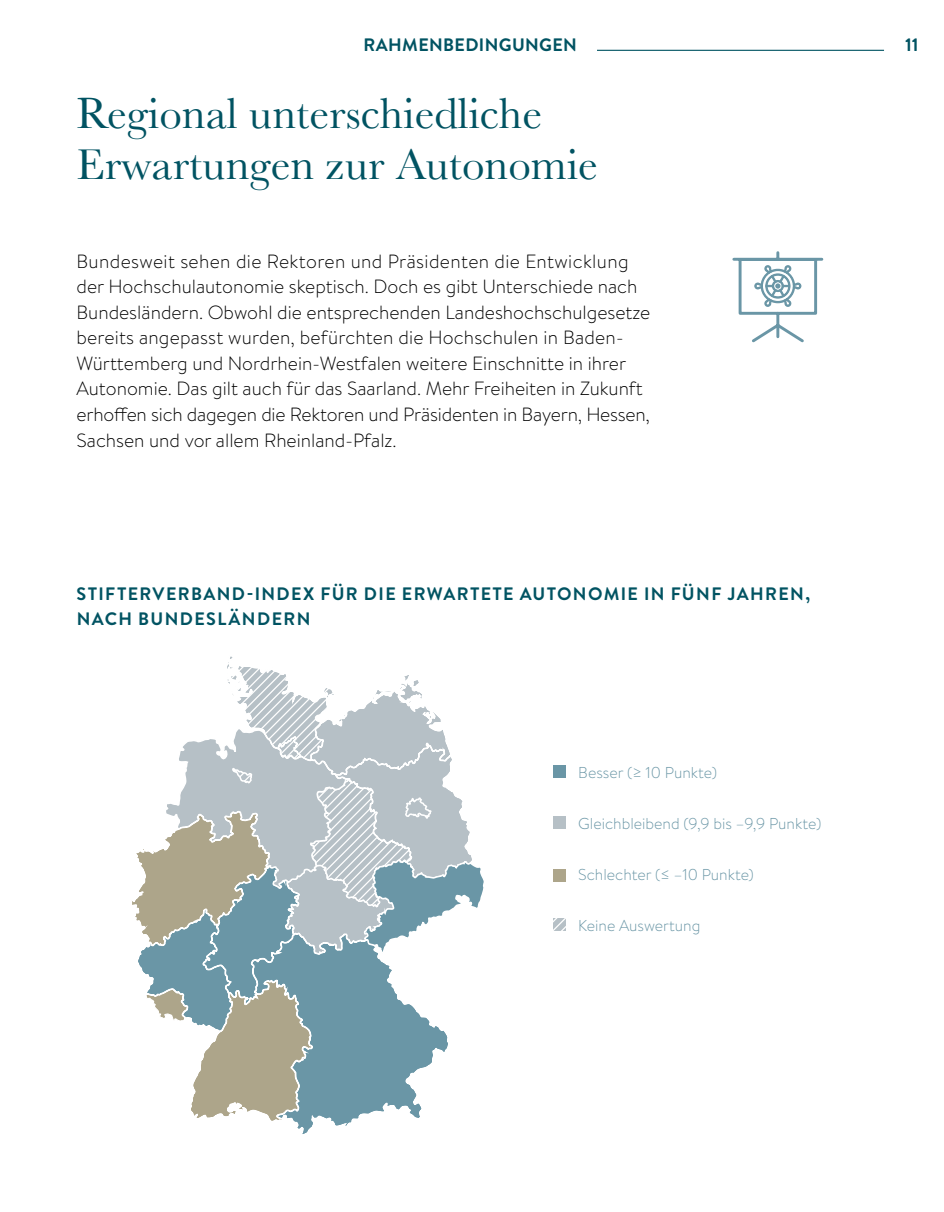
<style>
.page{position:relative;width:944px;height:1212px;background:#fff}
.page>*{position:absolute;margin:0;border:0;box-sizing:border-box;transform-origin:0 0}
.t1{font:45px/51.1px "Baskerville";color:#015362}
.t2{font:300 19.12px/25.4px "Brandon Text";color:#000}
.t3{font:700 18px "Brandon Text";letter-spacing:.07em;color:#015362}
.t4{font:700 18px "Brandon Text";letter-spacing:.02em;color:#015362}
.t5{font:300 15.75px "Brandon Text";color:#6a96a6}
</style>
<div class="page">
<hr style="left:597px;top:50px;width:287px;height:1px;background:#015362">
<svg style="left:132px;top:656px;width:352px;height:478px"></svg>
<div style="left:553px;top:816px;width:13px;height:13px;background:#b6c0c6"></div>
<svg style="left:553px;top:918px;width:13px;height:13px"></svg>
<svg style="left:732px;top:251px;width:92px;height:92px"></svg>
<div style="left:553px;top:765px;width:13px;height:13px;background:#6a96a6"></div>
<div style="left:553px;top:869px;width:13px;height:13px;background:#ada58a"></div>
<p class="t4" style="left:364px;top:32px;width:215px">RAHMENBEDINGUNGEN</p>
<p class="t3" style="left:905px;top:32px;width:15px">11</p>
<h1 class="t1" style="left:77px;top:87px;width:523px">Regional unterschiedliche<br>Erwartungen zur Autonomie</h1>
<p class="t2" style="left:77px;top:248px;width:575px">Bundesweit sehen die Rektoren und Präsidenten die Entwicklung der Hochschulautonomie skeptisch. Doch es gibt Unterschiede nach Bundesländern. Obwohl die entsprechenden Landeshochschulgesetze bereits angepasst wurden, befürchten die Hochschulen in Baden-- Württemberg und Nordrhein-Westfalen weitere Einschnitte in ihrer Autonomie. Das gilt auch für das Saarland. Mehr Freiheiten in Zukunft erhoffen sich dagegen die Rektoren und Präsidenten in Bayern, Hessen, Sachsen und vor allem Rheinland-Pfalz.</p>
<p class="t3" style="left:77px;top:581px;width:299px">STIFTERVERBAND-INDEX FÜR DIE</p>
<p class="t3" style="left:402px;top:581px;width:410px">ERWARTETE AUTONOMIE I N FÜNF JAHREN,</p>
<p class="t3" style="left:77px;top:606px;width:116px">NACH BUNDES</p>
<p class="t3" style="left:217px;top:606px;width:94px">LÄNDERN</p>
<p class="t5" style="left:578px;top:762px;width:140px">Besser (≥ 10 Punkte)</p>
<p class="t5" style="left:578px;top:813px;width:245px">Gleichbleibend (9,9 bis –9,9 Punkte)</p>
<p class="t5" style="left:578px;top:864px;width:177px">Schlechter (≤ –10 Punkte)</p>
<p class="t5" style="left:578px;top:915px;width:124px">Keine Auswertung</p>
</div>
